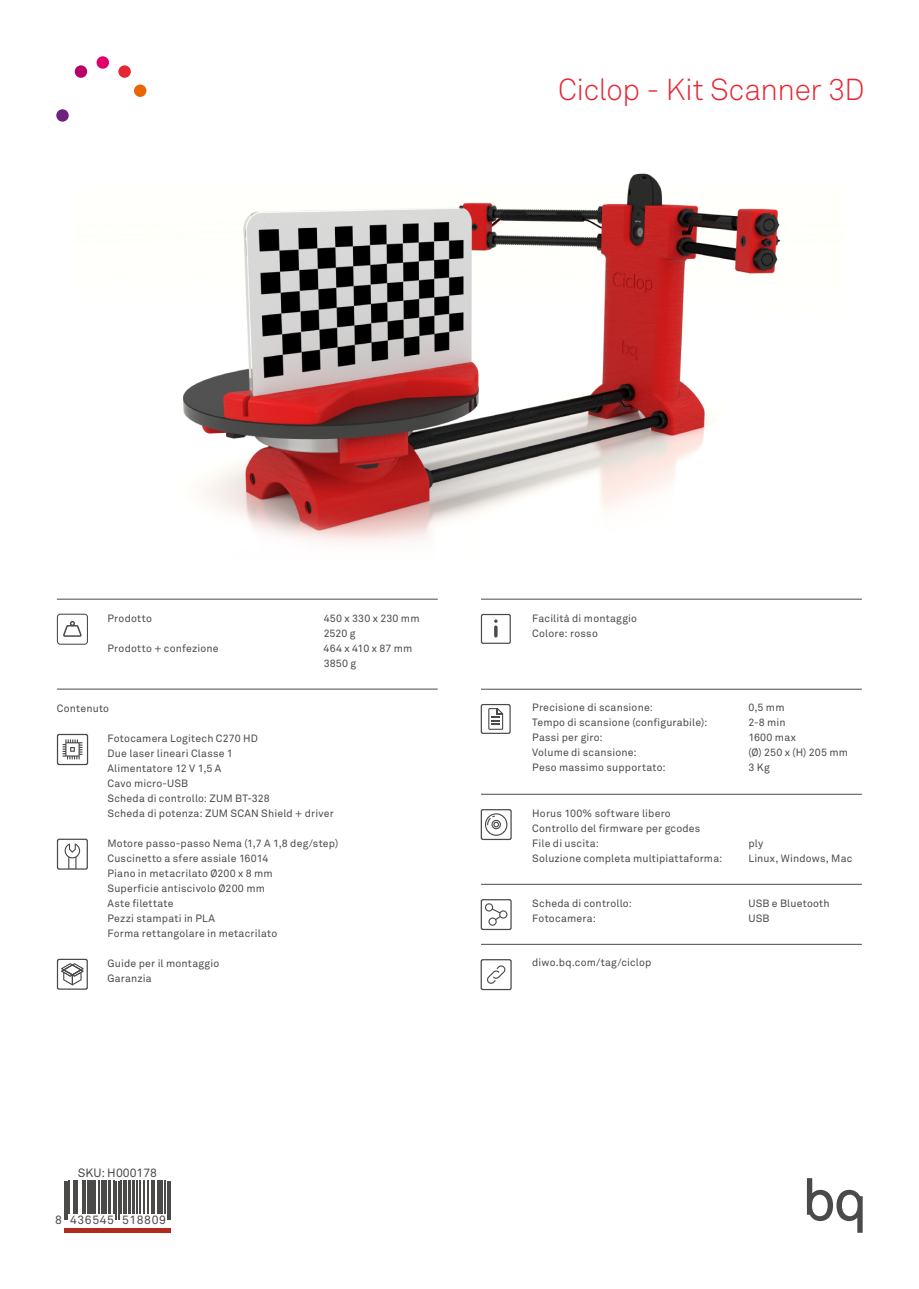
<style>
.page{position:relative;width:919px;height:1289px;background:#fff}
.page>*{position:absolute;margin:0;border:0;box-sizing:border-box;transform-origin:0 0}
.t1{font:300 30px "Akkurat Pro";letter-spacing:-.015em;color:#e62733}
.t2{font:12px "Akkurat Pro";letter-spacing:.045em;color:#4a4a49}
.t3{font:12px "Akkurat Pro";color:#4a4a49}
.t4{font:10.5px/15px "Akkurat Pro";letter-spacing:.02em;color:#4a4a49}
</style>
<div class="page">
<img style="left:182px;top:173px;width:599px;height:370px">
<svg style="left:806px;top:1178px;width:56px;height:54px"></svg>
<div style="left:56px;top:109px;width:13px;height:13px;background:#6e217d;border-radius:50%"></div>
<div style="left:75px;top:65px;width:12px;height:13px;background:#b90066;border-radius:50%"></div>
<div style="left:97px;top:56px;width:12px;height:13px;background:#e0006d;border-radius:50%"></div>
<div style="left:118px;top:65px;width:13px;height:13px;background:#e62733;border-radius:50%"></div>
<div style="left:134px;top:84px;width:12px;height:13px;background:#ec6408;border-radius:50%"></div>
<hr style="left:57px;top:599px;width:381px;height:1px;background:#4a4a49">
<hr style="left:481px;top:599px;width:380px;height:1px;background:#4a4a49">
<hr style="left:481px;top:689px;width:380px;height:1px;background:#4a4a49">
<hr style="left:481px;top:794px;width:380px;height:1px;background:#4a4a49">
<hr style="left:481px;top:884px;width:380px;height:1px;background:#4a4a49">
<hr style="left:481px;top:944px;width:380px;height:1px;background:#4a4a49">
<hr style="left:57px;top:689px;width:381px;height:1px;background:#4a4a49">
<svg style="left:480px;top:704px;width:30px;height:30px"></svg>
<svg style="left:481px;top:614px;width:30px;height:30px"></svg>
<svg style="left:480px;top:809px;width:31px;height:31px"></svg>
<svg style="left:480px;top:899px;width:31px;height:31px"></svg>
<svg style="left:480px;top:959px;width:31px;height:31px"></svg>
<svg style="left:63px;top:621px;width:19px;height:16px"></svg>
<div style="left:57px;top:613px;width:31px;height:31px;border:1px solid #4a4a49;border-radius:3px"></div>
<svg style="left:57px;top:733px;width:31px;height:32px"></svg>
<svg style="left:57px;top:838px;width:31px;height:31px"></svg>
<svg style="left:57px;top:958px;width:31px;height:31px"></svg>
<hr style="left:64px;top:1228px;width:106px;height:4px;background:#af2b1d">
<hr style="left:64px;top:1180px;width:2px;height:39px;background:#4a4a49">
<hr style="left:67px;top:1180px;width:1px;height:39px;background:#4a4a49">
<hr style="left:69px;top:1180px;width:1px;height:33px;background:#4a4a49">
<hr style="left:73px;top:1180px;width:3px;height:33px;background:#4a4a49">
<hr style="left:77px;top:1180px;width:1px;height:33px;background:#4a4a49">
<hr style="left:82px;top:1180px;width:1px;height:33px;background:#4a4a49">
<hr style="left:85px;top:1180px;width:1px;height:33px;background:#4a4a49">
<hr style="left:87px;top:1180px;width:4px;height:33px;background:#4a4a49">
<hr style="left:92px;top:1180px;width:4px;height:33px;background:#4a4a49">
<hr style="left:98px;top:1180px;width:1px;height:33px;background:#4a4a49">
<hr style="left:101px;top:1180px;width:4px;height:33px;background:#4a4a49">
<hr style="left:106px;top:1180px;width:1px;height:33px;background:#4a4a49">
<hr style="left:108px;top:1180px;width:2px;height:33px;background:#4a4a49">
<hr style="left:114px;top:1180px;width:1px;height:33px;background:#4a4a49">
<hr style="left:116px;top:1180px;width:1px;height:39px;background:#4a4a49">
<hr style="left:118px;top:1180px;width:1px;height:39px;background:#4a4a49">
<hr style="left:120px;top:1180px;width:1px;height:33px;background:#4a4a49">
<hr style="left:124px;top:1180px;width:3px;height:33px;background:#4a4a49">
<hr style="left:128px;top:1180px;width:2px;height:33px;background:#4a4a49">
<hr style="left:133px;top:1180px;width:2px;height:33px;background:#4a4a49">
<hr style="left:136px;top:1180px;width:1px;height:33px;background:#4a4a49">
<hr style="left:139px;top:1180px;width:1px;height:33px;background:#4a4a49">
<hr style="left:144px;top:1180px;width:1px;height:33px;background:#4a4a49">
<hr style="left:147px;top:1180px;width:1px;height:33px;background:#4a4a49">
<hr style="left:152px;top:1180px;width:3px;height:33px;background:#4a4a49">
<hr style="left:157px;top:1180px;width:1px;height:33px;background:#4a4a49">
<hr style="left:159px;top:1180px;width:4px;height:33px;background:#4a4a49">
<hr style="left:164px;top:1180px;width:1px;height:33px;background:#4a4a49">
<hr style="left:167px;top:1180px;width:1px;height:39px;background:#4a4a49">
<hr style="left:169px;top:1180px;width:2px;height:39px;background:#4a4a49">
<h1 class="t1" style="left:558px;top:72px;width:308px">Ciclop - Kit Scanner 3D</h1>
<p class="t4" style="left:107px;top:610px;width:46px">Prodotto</p>
<p class="t4" style="left:323px;top:610px;width:97px">450 x 330 x 230 mm<br>2520 g</p>
<p class="t4" style="left:107px;top:640px;width:113px">Prodotto + confezione</p>
<p class="t4" style="left:323px;top:640px;width:90px">464 x 410 x 87 mm<br>3850 g</p>
<p class="t4" style="left:57px;top:701px;width:54px">Contenuto</p>
<p class="t4" style="left:107px;top:730px;width:228px">Fotocamera Logitech C270 HD<br>Due laser lineari Classe 1<br>Alimentatore 12 V 1,5 A<br>Cavo micro-USB<br>Scheda di controllo: ZUM BT-328<br>Scheda di potenza: ZUM SCAN Shield + driver</p>
<p class="t4" style="left:107px;top:835px;width:232px">Motore passo-passo Nema (1,7 A 1,8 deg/step)<br>Cuscinetto a sfere assiale 16014<br>Piano in metacrilato Ø200 x 8 mm<br>Superficie antiscivolo Ø200 mm<br>Aste filettate<br>Pezzi stampati in PLA<br>Forma rettangolare in metacrilato</p>
<p class="t4" style="left:107px;top:955px;width:113px">Guide per il montaggio<br>Garanzia</p>
<p class="t3" style="left:78px;top:1166px;width:81px">SKU: H000178</p>
<p class="t2" style="left:55px;top:1212px;width:112px">8 436545 518809</p>
<p class="t4" style="left:532px;top:610px;width:106px">Facilità di montaggio<br>Colore: rosso</p>
<p class="t4" style="left:532px;top:700px;width:122px">Precisione di scansione:</p>
<p class="t4" style="left:748px;top:700px;width:38px">0,5 mm</p>
<p class="t4" style="left:532px;top:715px;width:177px">Tempo di scansione (configurabile):</p>
<p class="t4" style="left:748px;top:715px;width:39px">2-8 min</p>
<p class="t4" style="left:532px;top:730px;width:72px">Passi per giro:</p>
<p class="t4" style="left:748px;top:730px;width:49px">1600 max</p>
<p class="t4" style="left:532px;top:745px;width:106px">Volume di scansione:</p>
<p class="t4" style="left:748px;top:745px;width:101px">(Ø) 250 x (H) 205 mm</p>
<p class="t4" style="left:532px;top:760px;width:135px">Peso massimo supportato:</p>
<p class="t4" style="left:748px;top:760px;width:23px">3 Kg</p>
<p class="t4" style="left:532px;top:805px;width:170px">Horus 100% software libero<br>Controllo del firmware per gcodes<br>File di uscita:</p>
<p class="t4" style="left:748px;top:835px;width:16px">ply</p>
<p class="t4" style="left:532px;top:850px;width:192px">Soluzione completa multipiattaforma:</p>
<p class="t4" style="left:748px;top:850px;width:105px">Linux, Windows, Mac</p>
<p class="t4" style="left:532px;top:895px;width:101px">Scheda di controllo:</p>
<p class="t4" style="left:748px;top:895px;width:83px">USB e Bluetooth</p>
<p class="t4" style="left:532px;top:910px;width:65px">Fotocamera:</p>
<p class="t4" style="left:748px;top:910px;width:23px">USB</p>
<p class="t4" style="left:532px;top:955px;width:121px">diwo.bq.com/tag/ciclop</p>
</div>
